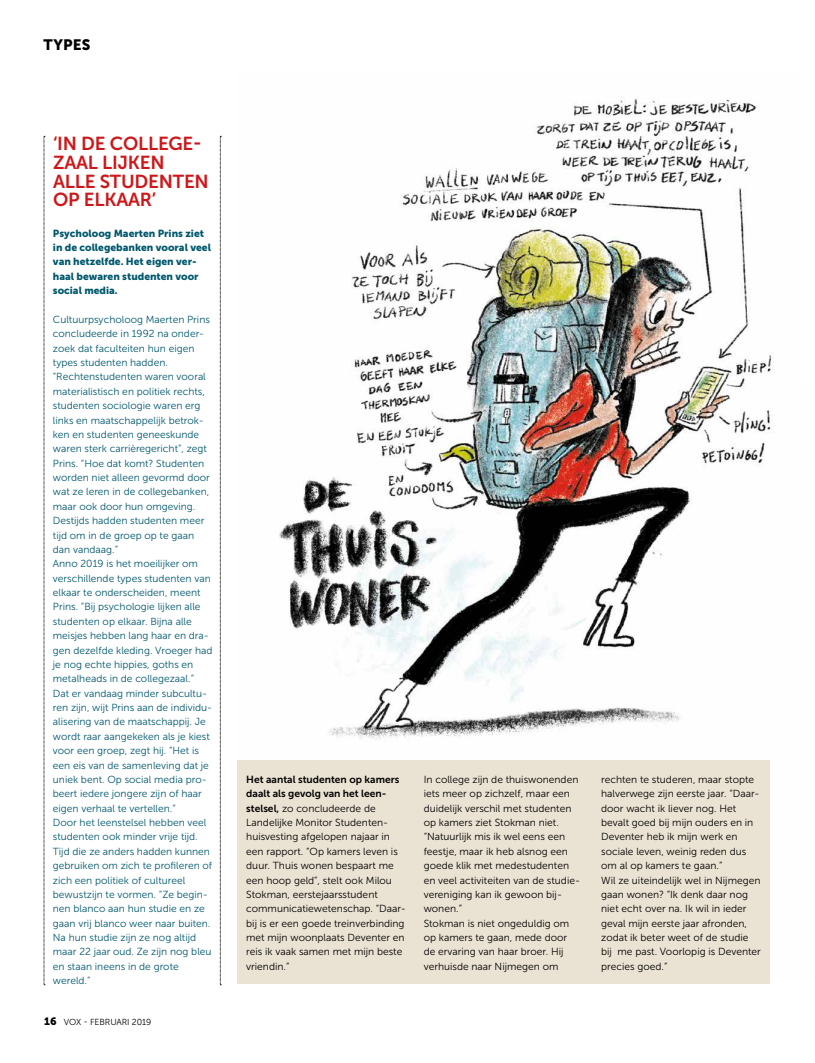
<style>
.page{position:relative;width:815px;height:1063px;background:#fff}
.page>*{position:absolute;margin:0;border:0;box-sizing:border-box;transform-origin:0 0}
.t1{font:18.75px/18.8px "Museo Sans 700";letter-spacing:-.01em;color:#cd171a}
.t2{font:15px "Museo Sans 900";letter-spacing:.01em;color:#000}
.t3{font:10.25px/14.4px "Museo Sans 300";color:#00586d}
.t4{font:10.25px/14.4px "Museo Sans 300";color:#000}
.t5{font:10.25px/14.4px "Museo Sans 900";color:#00586d}
.t6{font:10.25px/14.4px "Museo Sans 700";color:#000}
.t7{font:8.75px "Museo Sans 300";letter-spacing:-.01em;color:#000}
.s1{font-family:"Museo Sans 900";font-size:10.62px}
.s2{font-family:"Museo Sans 700"}
</style>
<div class="page">
<img style="left:279px;top:98px;width:495px;height:643px">
<div style="left:237px;top:760px;width:533px;height:224px;background:#eae2d2"></div>
<svg style="left:220px;top:136px;width:1px;height:849px"></svg>
<svg style="left:44px;top:136px;width:1px;height:849px"></svg>
<h2 class="t2" style="left:44px;top:36px;width:48px">TYPES</h2>
<h1 class="t1" style="left:53px;top:134px;width:157px">‘IN DE COLLEGE-<br>ZAAL LIJKEN<br>ALLE STUDENTEN<br>OP ELKAAR’</h1>
<p class="t5" style="left:53px;top:226px;width:160px">Psycholoog Maerten Prins ziet in de collegebanken vooral veel van hetzelfde. Het eigen ver&shy;haal bewaren studenten voor social media.</p>
<p class="t3" style="left:53px;top:312px;width:161px">Cultuurpsycholoog Maerten Prins concludeerde in 1992 na onder&shy;zoek dat faculteiten hun eigen types studenten hadden. “Rechtenstudenten waren vooral materialistisch en politiek rechts, studenten sociologie waren erg links en maatschappelijk betrok&shy;ken en studenten geneeskunde waren sterk carrièregericht”, zegt<br>Prins. “Hoe dat komt? Studenten worden niet alleen gevormd door wat ze leren in de collegebanken, maar ook door hun omgeving.<br>Destijds hadden studenten meer tijd om in de groep op te gaan dan vandaag.”<br>Anno 2019 is het moeilijker om verschillende types studenten van elkaar te onderscheiden, meent<br>Prins. “Bij psychologie lijken alle studenten op elkaar. Bijna alle meisjes hebben lang haar en dra&shy;gen dezelfde kleding. Vroeger had je nog echte hippies, goths en metalheads in de collegezaal.”<br>Dat er vandaag minder subcultu&shy;ren zijn, wijt Prins aan de individu&shy;alisering van de maatschappij. Je wordt raar aangekeken als je kiest voor een groep, zegt hij. “Het is een eis van de samenleving dat je uniek bent. Op social media pro&shy;beert iedere jongere zijn of haar eigen verhaal te vertellen.”<br>Door het leenstelsel hebben veel studenten ook minder vrije tijd.<br>Tijd die ze anders hadden kunnen gebruiken om zich te profileren of zich een politiek of cultureel bewustzijn te vormen. “Ze begin&shy;nen blanco aan hun studie en ze gaan vrij blanco weer naar buiten.<br>Na hun studie zijn ze nog altijd maar 22 jaar oud. Ze zijn nog bleu en staan ineens in de grote wereld.”</p>
<p class="t7" style="left:44px;top:1017px;width:108px"><span class="s1">16</span> VOX - FEBRUARI 2019</p>
<p class="t6" style="left:246px;top:772px;width:155px">Het aantal studenten op kamers daalt als gevolg van het leen-</p>
<p class="t4" style="left:246px;top:801px;width:161px"><span class="s2">stelsel,</span> zo concludeerde de<br>Landelijke Monitor Studenten&shy;huisvesting afgelopen najaar in een rapport. “Op kamers leven is duur. Thuis wonen bespaart me een hoop geld”, stelt ook Milou<br>Stokman, eerstejaarsstudent communicatiewetenschap. “Daar&shy;bij is er een goede treinverbinding met mijn woonplaats Deventer en reis ik vaak samen met mijn beste vriendin.”</p>
<p class="t4" style="left:424px;top:772px;width:158px">In college zijn de thuiswonenden iets meer op zichzelf, maar een duidelijk verschil met studenten op kamers ziet Stokman niet. “Natuurlijk mis ik wel eens een feestje, maar ik heb alsnog een goede klik met medestudenten en veel activiteiten van de studie&shy;vereniging kan ik gewoon bij&shy;wonen.”<br>Stokman is niet ongeduldig om op kamers te gaan, mede door de ervaring van haar broer. Hij verhuisde naar Nijmegen om</p>
<p class="t4" style="left:601px;top:772px;width:161px">rechten te studeren, maar stopte halverwege zijn eerste jaar. “Daar&shy;door wacht ik liever nog. Het bevalt goed bij mijn ouders en in<br>Deventer heb ik mijn werk en sociale leven, weinig reden dus om al op kamers te gaan.”<br>Wil ze uiteindelijk wel in Nijmegen gaan wonen? “Ik denk daar nog niet echt over na. Ik wil in ieder geval mijn eerste jaar afronden, zodat ik beter weet of de studie bij me past. Voorlopig is Deventer precies goed.”</p>
</div>
